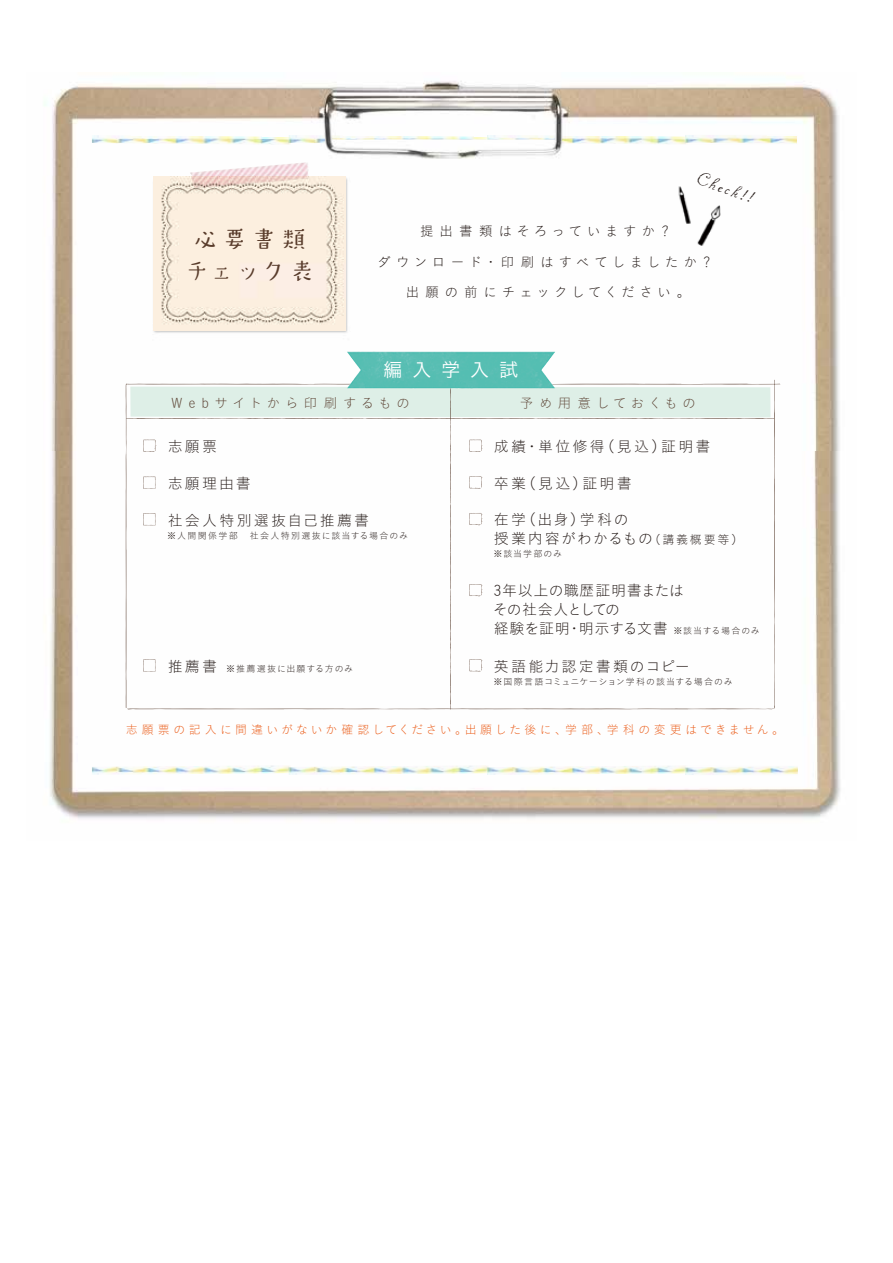
<style>
.page{position:relative;width:893px;height:1263px;background:#fff}
.page>*{position:absolute;margin:0;border:0;box-sizing:border-box;transform-origin:0 0}
.t1{font:23.55px "Chansond'Amour";color:#221815}
.t2{font:21.9px/31.2px "TA mayuminwalk";letter-spacing:.34em;color:#5b4132;text-align:center}
.t3{font:19.5px "Koburina Go Std N W3";letter-spacing:.48em;color:#fff}
.t4{font:15px/18.8px "Koburina Go Std N W1";letter-spacing:.1em;color:#221815}
.t5{font:15px/18.8px "Koburina Go Std N W1";letter-spacing:.005em;color:#221815}
.t6{font:15px "Koburina Go Std N W1";letter-spacing:.15em;color:#221815}
.t7{font:13.5px "Koburina Go Std N W1";letter-spacing:.345em;color:#221815}
.t8{font:13.5px "Koburina Go Std N W1";letter-spacing:.34em;color:#5b4132}
.t9{font:13.5px "Koburina Go Std N W1";letter-spacing:.315em;color:#221815}
.t10{font:12px "Koburina Go Std N W1";letter-spacing:.27em;color:#ea5711}
.t11{font:9px "Koburina Go Std N W1";letter-spacing:.065em;color:#221815}
.t12{font:9px "Koburina Go Std N W1";letter-spacing:.15em;color:#221815}
.t13{font:9px "Koburina Go Std N W1";letter-spacing:.11em;color:#221815}
.s1{font-size:15px}
.s2{font-size:12px}
.s3{font-size:9px}
</style>
<div class="page">
<img style="left:44px;top:81px;width:796px;height:371px">
<img style="left:50px;top:452px;width:791px;height:367px">
<img style="left:92px;top:135px;width:9px;height:10px">
<img style="left:400px;top:135px;width:89px;height:10px">
<img style="left:487px;top:135px;width:198px;height:9px">
<img style="left:685px;top:135px;width:112px;height:9px">
<img style="left:92px;top:765px;width:197px;height:10px">
<img style="left:289px;top:765px;width:198px;height:10px">
<img style="left:487px;top:765px;width:198px;height:10px">
<img style="left:685px;top:765px;width:112px;height:10px">
<img style="left:101px;top:124px;width:299px;height:261px">
<img style="left:154px;top:177px;width:191px;height:153px">
<img style="left:219px;top:163px;width:81px;height:7px">
<img style="left:662px;top:183px;width:43px;height:44px">
<img style="left:689px;top:204px;width:43px;height:44px">
<svg style="left:125px;top:380px;width:655px;height:331px"></svg>
<img style="left:347px;top:351px;width:208px;height:38px">
<h1 class="t1" style="left:702px;top:166px;width:61px;rotate:20deg">Check!!</h1>
<h2 class="t2" style="left:185px;top:225px;width:130px">必要書類チェック表</h2>
<p class="t7" style="left:420px;top:221px;width:253px">提出書類はそろっていますか？</p>
<p class="t7" style="left:377px;top:252px;width:338px">ダウンロード・印刷はすべてしましたか？</p>
<p class="t9" style="left:406px;top:282px;width:286px">出願の前にチェックしてください。</p>
<h3 class="t3" style="left:383px;top:355px;width:136px">編入学入試</h3>
<p class="t8" style="left:171px;top:392px;width:240px">W e bサイトから印刷するもの</p>
<p class="t8" style="left:520px;top:392px;width:178px">予め用意しておくもの</p>
<p class="t4" style="left:168px;top:436px;width:51px">志願票</p>
<p class="t6" style="left:494px;top:435px;width:218px">成績・単位修得（見込）証明書</p>
<p class="t4" style="left:168px;top:473px;width:85px">志願理由書</p>
<p class="t6" style="left:168px;top:509px;width:203px">社会人特別選抜自己推薦書</p>
<p class="t12" style="left:167px;top:529px;width:242px">※人間関係学部　社会人特別選抜に該当する場合のみ</p>
<p class="t13" style="left:168px;top:662px;width:187px"><span class="s1">推薦書</span> ※推薦選抜に出願する方のみ</p>
<p class="t4" style="left:494px;top:473px;width:139px">卒業（見込）証明書</p>
<p class="t4" style="left:494px;top:510px;width:251px">在学（出身）学科の<br>授業内容がわかるもの<span class="s2">（講義概要等）</span></p>
<p class="t13" style="left:493px;top:547px;width:70px">※該当学部のみ</p>
<p class="t5" style="left:493px;top:581px;width:269px">3年以上の職歴証明書または<br>その社会人としての<br>経験を証明・明示する文書 <span class="s3">※該当する場合のみ</span></p>
<p class="t4" style="left:494px;top:656px;width:215px">英語能力認定書類のコピー　</p>
<p class="t11" style="left:493px;top:675px;width:241px">※国際言語コミュニケーション学科の該当する場合のみ</p>
<p class="t10" style="left:126px;top:720px;width:660px">志願票の記入に間違いがないか確認してください。出願した後に、学部、学科の変更はできません。</p>
</div>
